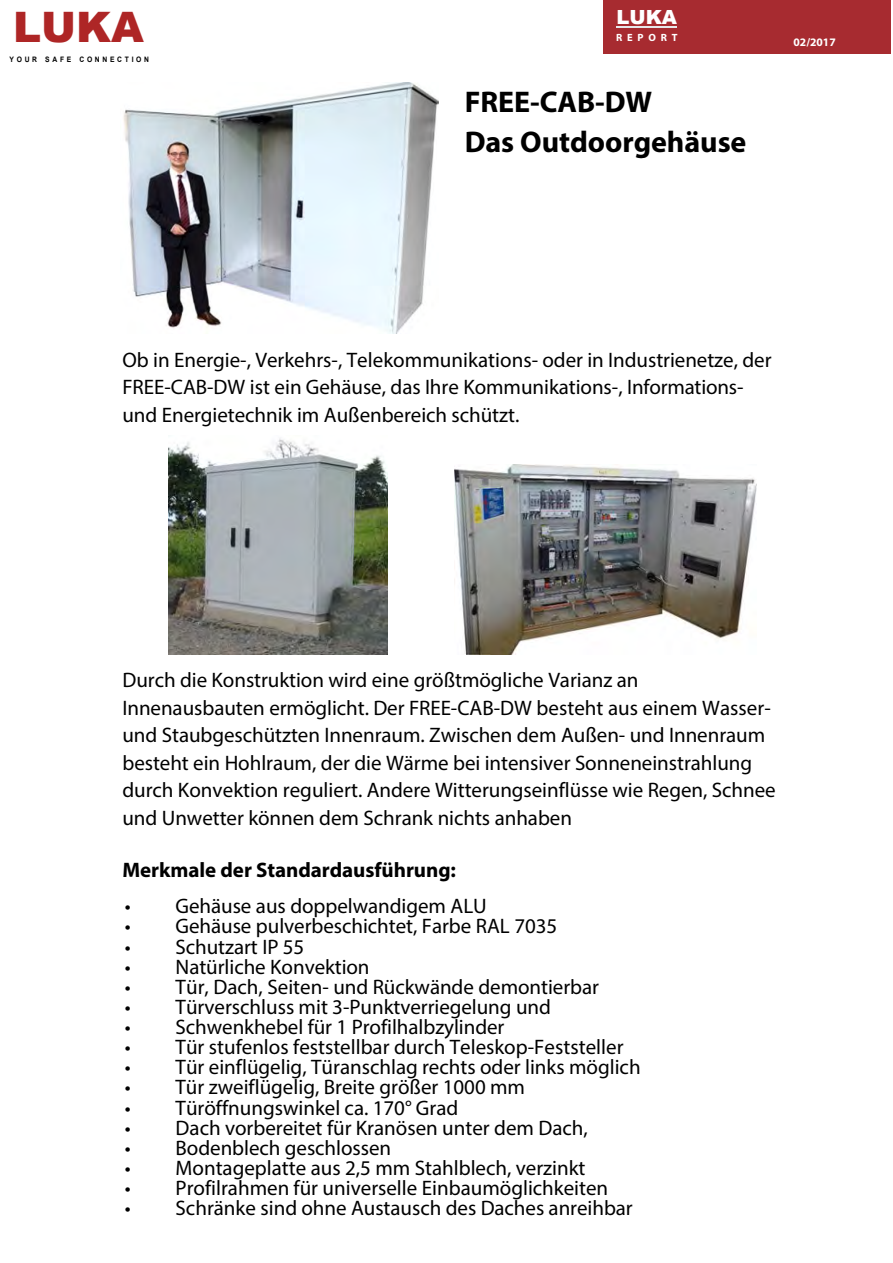
<style>
.page{position:relative;width:893px;height:1263px;background:#fff}
.page>*{position:absolute;margin:0;border:0;box-sizing:border-box;transform-origin:0 0}
.t1{font:900 42px "Arial";color:#ae2626}
.t2{font:700 30px/39.2px "Myriad Pro";color:#000}
.t3{font:21px/27.5px "Myriad Pro";letter-spacing:-.005em;color:#000}
.t4{font:700 21px "Myriad Pro";letter-spacing:-.005em;color:#000}
.t5{font:900 19.5px "Arial";color:#fff}
.t6{font:700 11.55px "Myriad Pro";color:#fff}
.t7{font:700 10.5px "Myriad Pro";letter-spacing:.455em;color:#fff}
.t8{font:700 7.5px "Arial";letter-spacing:.4em;color:#000;scale:.9 1}
</style>
<div class="page">
<div style="left:604px;top:0;width:287px;height:54px;background:#a72b30"></div>
<hr style="left:616px;top:27px;width:61px;height:1px;background:#e6e7e9">
<img style="left:123px;top:82px;width:316px;height:252px">
<img style="left:169px;top:438px;width:218px;height:216px">
<img style="left:454px;top:464px;width:303px;height:190px">
<h1 class="t1" style="left:13px;top:-3px;width:132px">LUKA</h1>
<p class="t8" style="left:10px;top:54px;width:157px">YOUR SAFE CONNECTION</p>
<p class="t5" style="left:616px;top:3px;width:62px">LUKA</p>
<p class="t7" style="left:616px;top:31px;width:63px">REPORT</p>
<h2 class="t2" style="left:465px;top:82px;width:283px">FREE-CAB-DW<br>Das Outdoorgehäuse</h2>
<p class="t6" style="left:793px;top:34px;width:44px">02/2017</p>
<p class="t3" style="left:122px;top:346px;width:651px">Ob in Energie-, Verkehrs-, Telekommunikations- oder in Industrienetze, der<br>FREE-CAB-DW ist ein Gehäuse, das Ihre Kommunikations-, Informations&shy;und Energietechnik im Außenbereich schützt.</p>
<p class="t3" style="left:122px;top:666px;width:655px">Durch die Konstruktion wird eine größtmögliche Varianz an Innenausbauten ermöglicht. Der FREE-CAB-DW besteht aus einem Wasser&shy;und Staubgeschützten Innenraum. Zwischen dem Außen- und Innenraum besteht ein Hohlraum, der die Wärme bei intensiver Sonneneinstrahlung durch Konvektion reguliert. Andere Witterungseinflüsse wie Regen, Schnee und Unwetter können dem Schrank nichts anhaben</p>
<p class="t4" style="left:122px;top:856px;width:335px">Merkmale der Standardausführung:</p>
<p class="t3" style="left:125px;top:892px;width:363px">• Gehäuse aus doppelwandigem ALU</p>
<p class="t3" style="left:125px;top:912px;width:434px">• Gehäuse pulverbeschichtet, Farbe RAL 7035</p>
<p class="t3" style="left:125px;top:932px;width:181px">• Schutzart IP 55</p>
<p class="t3" style="left:125px;top:952px;width:246px">• Natürliche Konvektion</p>
<p class="t3" style="left:125px;top:973px;width:476px">• Tür, Dach, Seiten- und Rückwände demontierbar</p>
<p class="t3" style="left:125px;top:993px;width:428px">• Türverschluss mit 3-Punktverriegelung und</p>
<p class="t3" style="left:125px;top:1013px;width:381px">• Schwenkhebel für 1 Profilhalbzylinder</p>
<p class="t3" style="left:125px;top:1033px;width:500px">• Tür stufenlos feststellbar durch Teleskop-Feststeller</p>
<p class="t3" style="left:125px;top:1053px;width:517px">• Tür einflügelig, Türanschlag rechts oder links möglich</p>
<p class="t3" style="left:125px;top:1073px;width:402px">• Tür zweiflügelig, Breite größer 1000 mm</p>
<p class="t3" style="left:125px;top:1093px;width:335px">• Türöffnungswinkel ca. 170° Grad</p>
<p class="t3" style="left:125px;top:1114px;width:465px">• Dach vorbereitet für Kranösen unter dem Dach,</p>
<p class="t3" style="left:125px;top:1134px;width:268px">• Bodenblech geschlossen</p>
<p class="t3" style="left:125px;top:1154px;width:462px">• Montageplatte aus 2,5 mm Stahlblech, verzinkt</p>
<p class="t3" style="left:125px;top:1174px;width:485px">• Profilrahmen für universelle Einbaumöglichkeiten</p>
<p class="t3" style="left:125px;top:1194px;width:509px">• Schränke sind ohne Austausch des Daches anreihbar</p>
</div>
